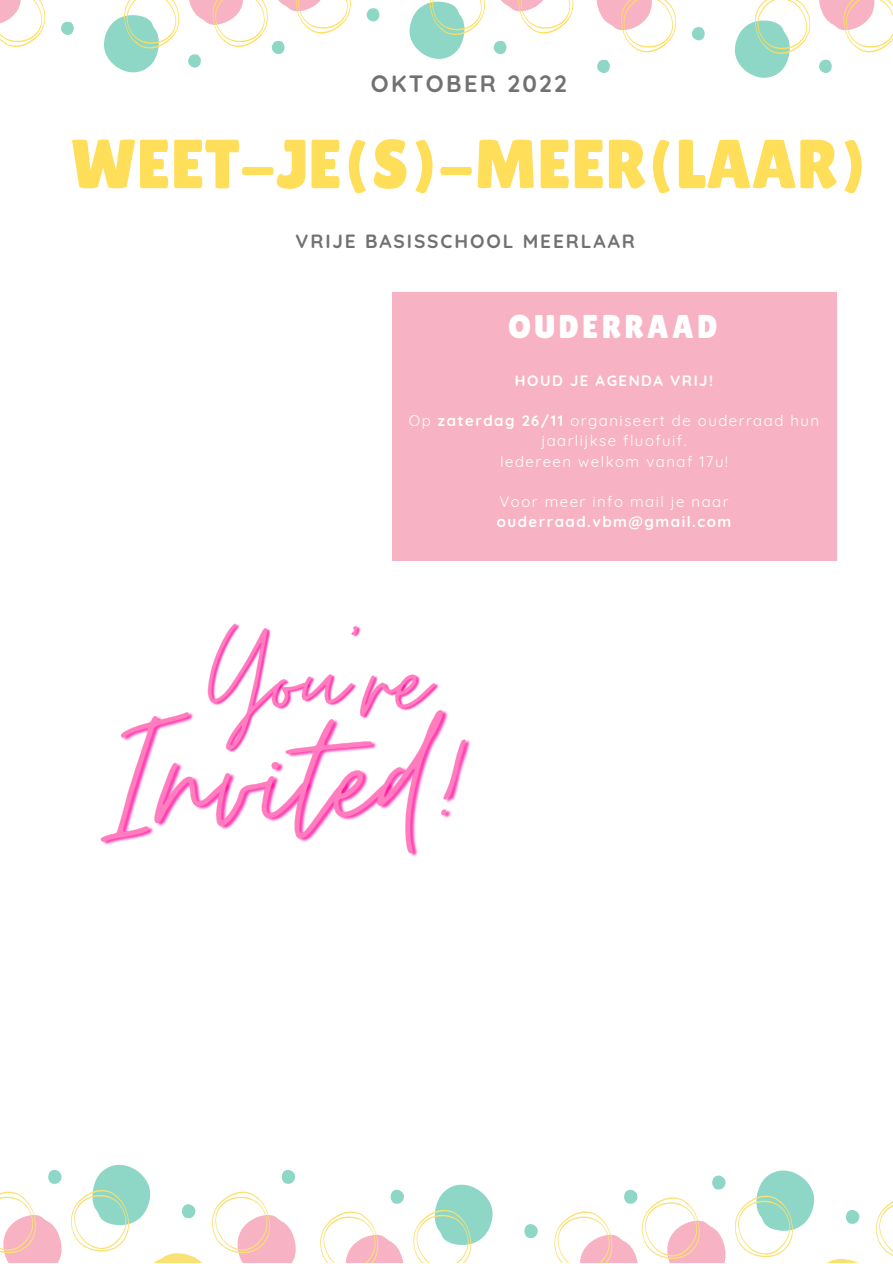
<style>
.page{position:relative;width:893px;height:1264px;background:#fff}
.page>*{position:absolute;margin:0;border:0;box-sizing:border-box;transform-origin:0 0}
.t1{font:69.15px "Lilita One";color:#ffde59}
.t2{font:33px "Lilita One";letter-spacing:.1em;color:#fff}
.t3{font:700 23.55px "Quicksand";letter-spacing:.1em;color:#717171}
.t4{font:700 19.05px "Quicksand";letter-spacing:.1em;color:#717171}
.t5{font:15px/20.2px "Quicksand";letter-spacing:.1em;color:#fff;text-align:center}
.t6{font:700 15px "Quicksand";letter-spacing:.1em;color:#fff}
.s1{font-weight:700}
</style>
<div class="page">
<svg style="left:0;top:0;width:46px;height:47px"></svg>
<svg style="left:61px;top:21px;width:13px;height:14px"></svg>
<svg style="left:104px;top:0;width:247px;height:72px"></svg>
<svg style="left:366px;top:8px;width:14px;height:14px"></svg>
<svg style="left:409px;top:0;width:165px;height:59px"></svg>
<svg style="left:597px;top:59px;width:13px;height:14px"></svg>
<svg style="left:596px;top:0;width:80px;height:53px"></svg>
<svg style="left:692px;top:27px;width:13px;height:14px"></svg>
<svg style="left:819px;top:59px;width:13px;height:14px"></svg>
<svg style="left:734px;top:0;width:76px;height:78px"></svg>
<svg style="left:819px;top:0;width:73px;height:53px"></svg>
<svg style="left:734px;top:1170px;width:158px;height:92px"></svg>
<svg style="left:554px;top:1175px;width:172px;height:87px"></svg>
<svg style="left:524px;top:1224px;width:14px;height:14px"></svg>
<svg style="left:320px;top:1184px;width:173px;height:78px"></svg>
<svg style="left:0;top:1164px;width:296px;height:98px"></svg>
<div style="left:392px;top:292px;width:444px;height:269px;background:#f7b3c3"></div>
<img style="left:214px;top:623px;width:147px;height:36px">
<img style="left:100px;top:659px;width:371px;height:198px">
<h3 class="t3" style="left:371px;top:69px;width:198px">OKTOBER 2022</h3>
<h1 class="t1" style="left:71px;top:124px;width:797px">WEET-JE(S)-MEER(LAAR)</h1>
<p class="t4" style="left:295px;top:229px;width:341px">VRIJE BASISSCHOOL MEERLAAR</p>
<h2 class="t2" style="left:508px;top:307px;width:211px">OUDERRAAD</h2>
<p class="t6" style="left:515px;top:370px;width:200px">HOUD JE AGENDA VRIJ!</p>
<p class="t5" style="left:409px;top:410px;width:412px">Op <span class="s1">zaterdag 26/11</span> organiseert de ouderraad hun jaarlijkse fluofuif.<br>Iedereen welkom vanaf 17u!</p>
<p class="t5" style="left:499px;top:491px;width:230px">Voor meer info mail je naar</p>
<p class="t6" style="left:496px;top:512px;width:236px">ouderraad.vbm@gmail.com</p>
</div>
